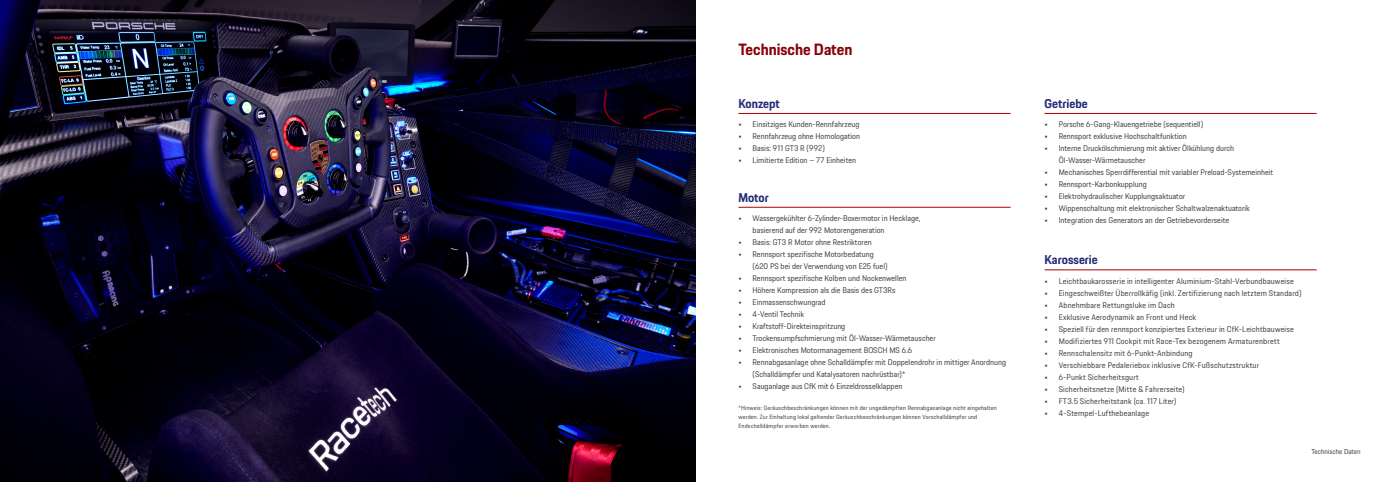
<style>
.page{position:relative;width:1389px;height:482px;background:#fff}
.page>*{position:absolute;margin:0;border:0;box-sizing:border-box;transform-origin:0 0}
.RZ_Headline{font:700 16px "Porsche Next";color:#870009}
.RZ_Tabelle_Head{font:700 12.5px "Porsche Next";color:#222b76}
.t1{font:8px/12px "Porsche Next";color:#403f45}
.t2{font:8px "Porsche Next";letter-spacing:.02em;color:#403f45}
.RZ_Kolumnentitel_neg_li{font:7px "Porsche Next";color:#403f45}
.RZ_Tabelle_Copy_autoBullets{font:6px/9px "Porsche Next";letter-spacing:.03em;color:#403f45}
</style>
<div class="page">
<img style="left:0;top:0;width:696px;height:482px">
<hr style="left:1045px;top:113px;width:272px;height:1px;background:#a00">
<hr style="left:1045px;top:270px;width:272px;height:1px;background:#a00">
<hr style="left:738px;top:113px;width:273px;height:1px;background:#a00">
<hr style="left:738px;top:207px;width:273px;height:1px;background:#a00">
<p class="RZ_Headline" style="left:738px;top:39px;width:116px">Technische Daten</p>
<p class="RZ_Tabelle_Head" style="left:738px;top:95px;width:43px">Konzept</p>
<p class="t1" style="left:738px;top:118px;width:123px">• Einsitziges Kunden-Rennfahrzeug</p>
<p class="t1" style="left:738px;top:130px;width:123px">• Rennfahrzeug ohne Homologation</p>
<p class="t1" style="left:738px;top:142px;width:88px">• Basis: 911 GT3 R (992)</p>
<p class="t1" style="left:738px;top:154px;width:119px">• Limitierte Edition – 77 Einheiten</p>
<p class="RZ_Tabelle_Head" style="left:738px;top:189px;width:32px">Motor</p>
<p class="t1" style="left:753px;top:212px;width:169px;text-indent:-14px">• Wassergekühlter 6-Zylinder-Boxermotor in Hecklage, basierend auf der 992 Motorengeneration</p>
<p class="t1" style="left:738px;top:236px;width:135px">• Basis: GT3 R Motor ohne Restriktoren</p>
<p class="t1" style="left:753px;top:248px;width:137px;text-indent:-14px">• Rennsport spezifische Motorbedatung (620 PS bei der Verwendung von E25 fuel)</p>
<p class="t1" style="left:738px;top:272px;width:170px">• Rennsport spezifische Kolben und Nockenwellen</p>
<p class="t1" style="left:738px;top:284px;width:159px">• Höhere Kompression als die Basis des GT3Rs</p>
<p class="t1" style="left:738px;top:296px;width:89px">• Einmassenschwungrad</p>
<p class="t1" style="left:738px;top:308px;width:67px">• 4-Ventil Technik</p>
<p class="t1" style="left:738px;top:320px;width:108px">• Kraftstoff-Direkteinspritzung</p>
<p class="t1" style="left:738px;top:332px;width:199px">• Trockensumpfschmierung mit Öl-Wasser-Wärmetauscher</p>
<p class="t1" style="left:738px;top:344px;width:175px">• Elektronisches Motormanagement BOSCH MS 6.6</p>
<p class="t1" style="left:753px;top:356px;width:255px;text-indent:-14px">• Rennabgasanlage ohne Schalldämpfer mit Doppelendrohr in mittiger Anordnung (Schalldämpfer und Katalysatoren nachrüstbar)*</p>
<p class="t1" style="left:738px;top:380px;width:166px">• Sauganlage aus CfK mit 6 Einzeldrosselklappen</p>
<p class="RZ_Tabelle_Copy_autoBullets" style="left:738px;top:403px;width:260px">*Hinweis: Geräuschbeschränkungen können mit der ungedämpften Rennabgasanlage nicht eingehalten werden. Zur Einhaltung lokal geltender Geräuschbeschränkungen können Vorschalldämpfer und<br>Endschalldämpfer erworben werden.</p>
<p class="RZ_Tabelle_Head" style="left:1045px;top:95px;width:45px">Getriebe</p>
<p class="t1" style="left:1045px;top:118px;width:160px">• Porsche 6-Gang-Klauengetriebe (sequentiell)</p>
<p class="t1" style="left:1045px;top:130px;width:144px">• Rennsport exklusive Hochschaltfunktion</p>
<p class="t1" style="left:1059px;top:142px;width:177px;text-indent:-14px">• Interne Druckölschmierung mit aktiver Ölkühlung durch<br>Öl-Wasser-Wärmetauscher</p>
<p class="t1" style="left:1045px;top:166px;width:230px">• Mechanisches Sperrdifferential mit variabler Preload-Systemeinheit</p>
<p class="t1" style="left:1045px;top:178px;width:104px">• Rennsport-Karbonkupplung</p>
<p class="t1" style="left:1045px;top:190px;width:142px">• Elektrohydraulischer Kupplungsaktuator</p>
<p class="t1" style="left:1045px;top:202px;width:207px">• Wippenschaltung mit elektronischer Schaltwalzenaktuatorik</p>
<p class="t1" style="left:1045px;top:214px;width:186px">• Integration des Generators an der Getriebevorderseite</p>
<p class="RZ_Tabelle_Head" style="left:1045px;top:251px;width:55px">Karosserie</p>
<p class="t2" style="left:1045px;top:275px;width:251px">• Leichtbaukarosserie in intelligenter Aluminium-Stahl-Verbundbauweise</p>
<p class="t2" style="left:1045px;top:287px;width:259px">• Eingeschweißter Überrollkäfig (inkl. Zertifizierung nach letztem Standard)</p>
<p class="t2" style="left:1045px;top:299px;width:132px">• Abnehmbare Rettungsluke im Dach</p>
<p class="t2" style="left:1045px;top:311px;width:153px">• Exklusive Aerodynamik an Front und Heck</p>
<p class="t2" style="left:1045px;top:323px;width:251px">• Speziell für den rennsport konzipiertes Exterieur in CfK-Leichtbauweise</p>
<p class="t2" style="left:1045px;top:335px;width:237px">• Modifiziertes 911 Cockpit mit Race-Tex bezogenem Armaturenbrett</p>
<p class="t2" style="left:1045px;top:347px;width:150px">• Rennschalensitz mit 6-Punkt-Anbindung</p>
<p class="t2" style="left:1045px;top:359px;width:216px">• Verschiebbare Pedaleriebox inklusive CfK-Fußschutzstruktur</p>
<p class="t2" style="left:1045px;top:371px;width:96px">• 6-Punkt Sicherheitsgurt</p>
<p class="t2" style="left:1045px;top:383px;width:142px">• Sicherheitsnetze (Mitte &amp; Fahrerseite)</p>
<p class="t2" style="left:1045px;top:395px;width:133px">• FT3.5 Sicherheitstank (ca. 117 Liter)</p>
<p class="t2" style="left:1045px;top:407px;width:106px">• 4-Stempel-Lufthebeanlage</p>
<p class="RZ_Kolumnentitel_neg_li" style="left:1311px;top:446px;width:51px">Technische Daten</p>
</div>
